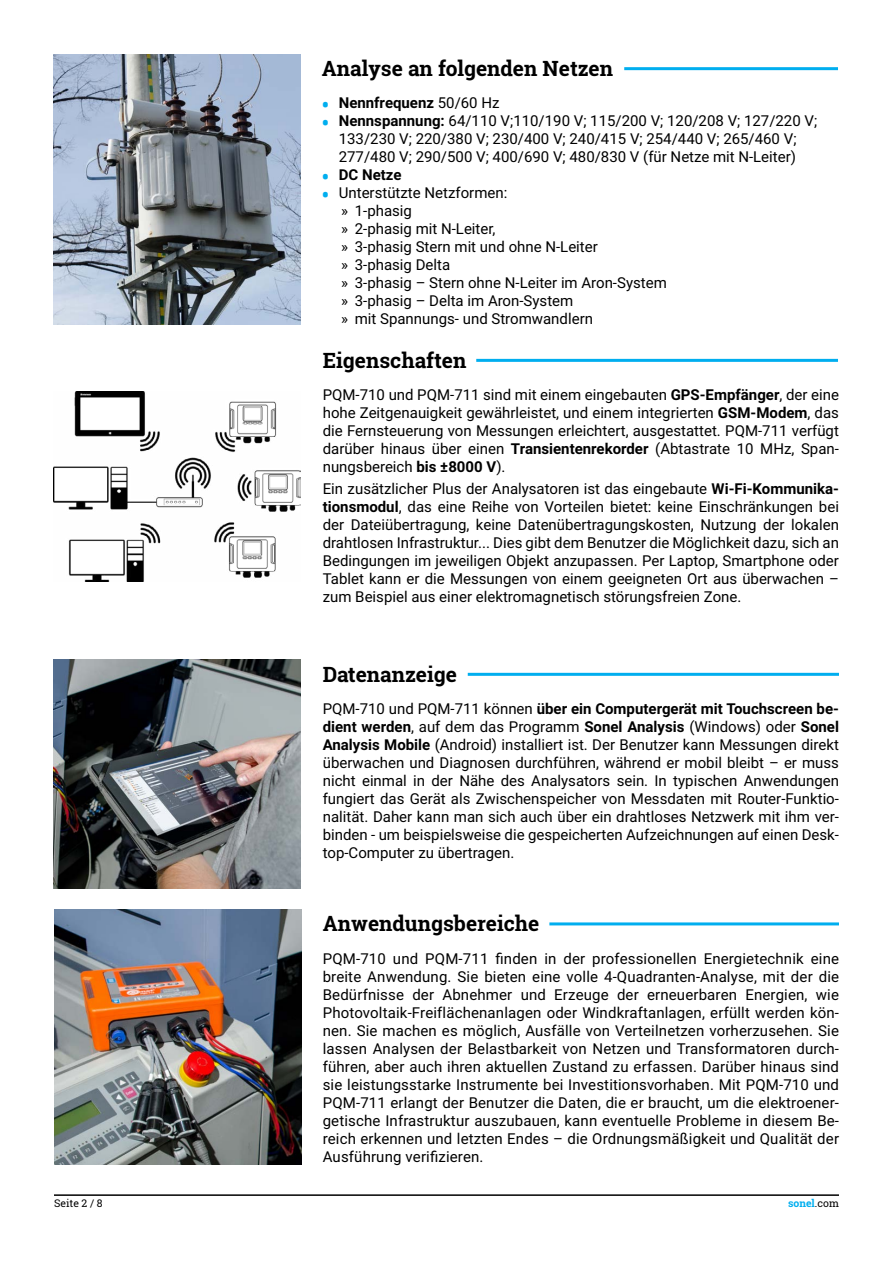
<style>
.page{position:relative;width:893px;height:1263px;background:#fff}
.page>*{position:absolute;margin:0;border:0;box-sizing:border-box;transform-origin:0 0}
.t1{font:700 21px "Roboto Slab";color:#000}
.t2{font:15px/18px "Roboto";color:#000;text-align:justify}
.t3{font:700 15px "Roboto";color:#000}
.t4{font:700 10.5px "Roboto Slab";color:#00aeef}
.t5{font:10.5px "Roboto Slab";color:#000}
.s1{font-family:"Roboto Slab";font-size:21px;color:#00aeef}
.s2{font-weight:400}
.s3{font-family:"Roboto Slab";font-weight:700;font-size:21px;color:#00aeef}
.s4{font-weight:700}
.s5{font-weight:400;color:#000}
</style>
<div class="page">
<hr style="left:54px;top:1194px;width:785px;height:2px;background:#000">
<img style="left:53px;top:660px;width:247px;height:228px">
<hr style="left:624px;top:67px;width:214px;height:3px;background:#00aeef">
<hr style="left:476px;top:359px;width:362px;height:3px;background:#00aeef">
<hr style="left:468px;top:673px;width:371px;height:3px;background:#00aeef">
<img style="left:53px;top:391px;width:247px;height:191px">
<img style="left:54px;top:909px;width:247px;height:255px">
<hr style="left:549px;top:922px;width:290px;height:3px;background:#00aeef">
<img style="left:53px;top:54px;width:247px;height:270px">
<h1 class="t1" style="left:322px;top:54px;width:293px">Analyse an folgenden Netzen</h1>
<p class="t3" style="left:322px;top:93px;width:179px"><span class="s1">•</span> Nennfrequenz <span class="s2">50/60 Hz</span></p>
<p class="t2" style="left:322px;top:112px;width:497px;text-align:center"><span class="s3">•</span> <span class="s4">Nennspannung:</span> 64/110 V;110/190 V; 115/200 V; 120/208 V; 127/220 V;<br>133/230 V; 220/380 V; 230/400 V; 240/415 V; 254/440 V; 265/460 V;<br>277/480 V; 290/500 V; 400/690 V; 480/830 V (für Netze mit N-Leiter)</p>
<p class="t3" style="left:322px;top:165px;width:81px"><span class="s1">•</span> DC Netze</p>
<p class="t2" style="left:341px;top:184px;width:327px;text-align:left;text-indent:-19px"><span class="s3">•</span> Unterstützte Netzformen:<br>» 1-phasig<br>» 2-phasig mit N-Leiter,<br>» 3-phasig Stern mit und ohne N-Leiter<br>» 3-phasig Delta<br>» 3-phasig – Stern ohne N-Leiter im Aron-System » 3-phasig – Delta im Aron-System<br>» mit Spannungs- und Stromwandlern</p>
<h1 class="t1" style="left:323px;top:346px;width:145px">Eigenschaften</h1>
<p class="t2" style="left:323px;top:385px;width:518px">PQM-710 und PQM-711 sind mit einem eingebauten <span class="s4">GPS-Empfänger</span>, der eine hohe Zeitgenauigkeit gewährleistet, und einem integrierten <span class="s4">GSM-Modem</span>, das die Fernsteuerung von Messungen erleichtert, ausgestattet. PQM-711 verfügt darüber hinaus über einen <span class="s4">Transientenrekorder</span> (Abtastrate 10 MHz, Span&shy;nungsbereich <span class="s4">bis ±8000 V</span>).</p>
<p class="t2" style="left:323px;top:479px;width:518px">Ein zusätzlicher Plus der Analysatoren ist das eingebaute <span class="s4">Wi-Fi-Kommunika&shy;tionsmodul</span>, das eine Reihe von Vorteilen bietet: keine Einschränkungen bei der Dateiübertragung, keine Datenübertragungskosten, Nutzung der lokalen drahtlosen Infrastruktur... Dies gibt dem Benutzer die Möglichkeit dazu, sich an Bedingungen im jeweiligen Objekt anzupassen. Per Laptop, Smartphone oder Tablet kann er die Messungen von einem geeigneten Ort aus überwachen – zum Beispiel aus einer elektromagnetisch störungsfreien Zone.</p>
<h1 class="t1" style="left:323px;top:660px;width:136px">Datenanzeige</h1>
<p class="t2" style="left:323px;top:699px;width:518px">PQM-710 und PQM-711 können <span class="s4">über ein Computergerät mit Touchscreen be&shy;dient werden</span>, auf dem das Programm <span class="s4">Sonel Analysis</span> (Windows) oder <span class="s4">Sonel Analysis Mobile</span> (Android) installiert ist. Der Benutzer kann Messungen direkt überwachen und Diagnosen durchführen, während er mobil bleibt – er muss nicht einmal in der Nähe des Analysators sein. In typischen Anwendungen fungiert das Gerät als Zwischenspeicher von Messdaten mit Router-Funktio&shy;nalität. Daher kann man sich auch über ein drahtloses Netzwerk mit ihm ver&shy;binden - um beispielsweise die gespeicherten Aufzeichnungen auf einen Desk&shy;top-Computer zu übertragen.</p>
<h1 class="t1" style="left:323px;top:909px;width:218px">Anwendungsbereiche</h1>
<p class="t2" style="left:323px;top:949px;width:518px">PQM-710 und PQM-711 finden in der professionellen Energietechnik eine breite Anwendung. Sie bieten eine volle 4-Quadranten-Analyse, mit der die Bedürfnisse der Abnehmer und Erzeuge der erneuerbaren Energien, wie Photovoltaik-Freiflächenanlagen oder Windkraftanlagen, erfüllt werden kön&shy;nen. Sie machen es möglich, Ausfälle von Verteilnetzen vorherzusehen. Sie lassen Analysen der Belastbarkeit von Netzen und Transformatoren durch&shy;führen, aber auch ihren aktuellen Zustand zu erfassen. Darüber hinaus sind sie leistungsstarke Instrumente bei Investitionsvorhaben. Mit PQM-710 und PQM-711 erlangt der Benutzer die Daten, die er braucht, um die elektroener&shy;getische Infrastruktur auszubauen, kann eventuelle Probleme in diesem Be&shy;reich erkennen und letzten Endes – die Ordnungsmäßigkeit und Qualität der Ausführung verifizieren.</p>
<p class="t5" style="left:54px;top:1196px;width:50px">Seite 2 / 8</p>
<p class="t4" style="left:788px;top:1196px;width:52px">sonel<span class="s5">.com</span></p>
</div>
